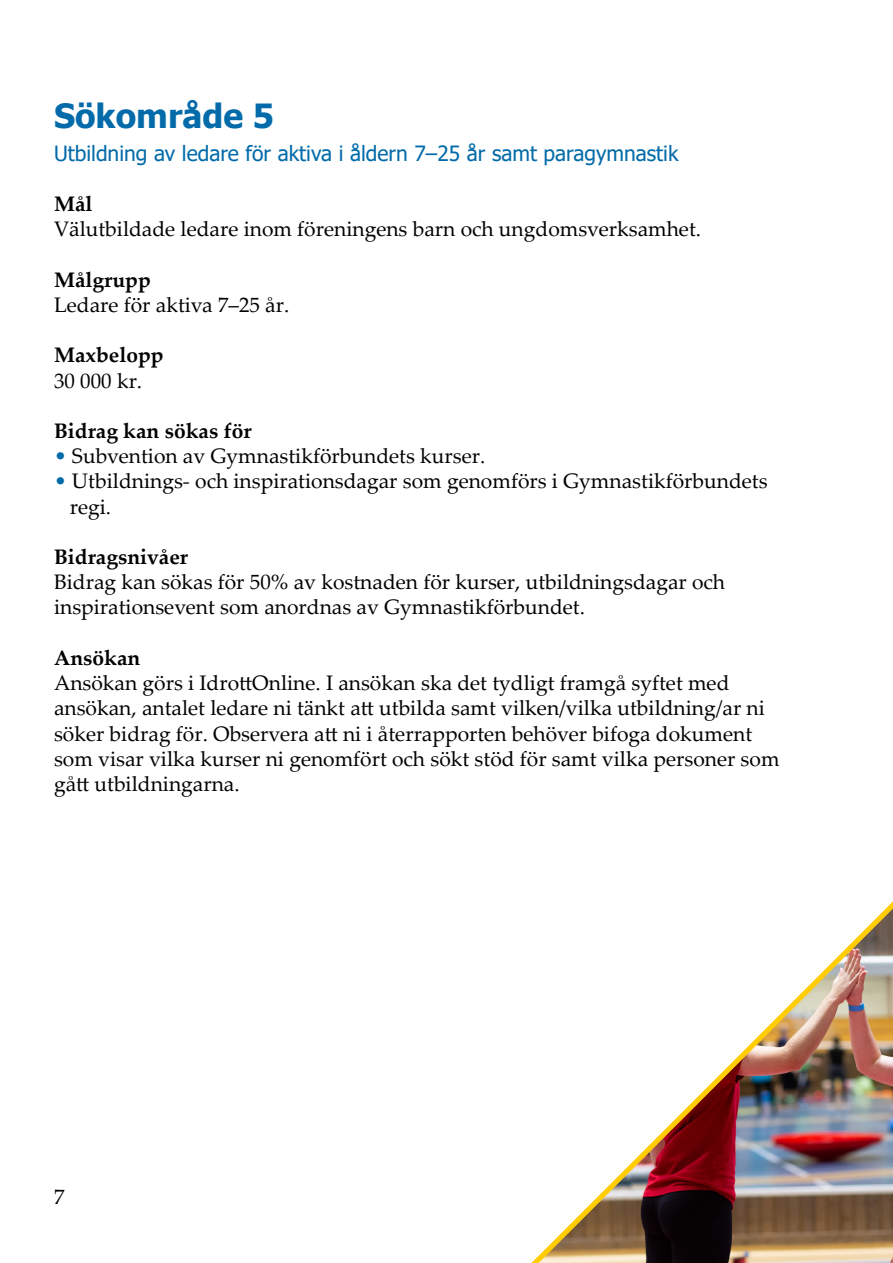
<style>
.page{position:relative;width:893px;height:1263px;background:#fff}
.page>*{position:absolute;margin:0;border:0;box-sizing:border-box;transform-origin:0 0}
.t1{font:700 33.3px "Tahoma";color:#036ba9}
.t2{font:21px/25.2px "Palatino Linotype";color:#020203}
.t3{font:21px "Tahoma";color:#036ba9}
.t4{font:700 21px "Palatino Linotype";color:#020203}
.t5{font:21px "Palatino Linotype";color:#000}
.s1{color:#036ba9}
.s2{color:#fff}
</style>
<div class="page">
<img style="left:531px;top:901px;width:362px;height:362px">
<h1 class="t1" style="left:54px;top:92px;width:222px">Sökområde 5</h1>
<p class="t3" style="left:54px;top:139px;width:626px">Utbildning av ledare för aktiva i åldern 7–25 år samt paragymnastik</p>
<p class="t4" style="left:54px;top:189px;width:40px">Mål</p>
<p class="t2" style="left:54px;top:216px;width:649px">Välutbildade ledare inom föreningens barn och ungdomsverksamhet.</p>
<p class="t4" style="left:54px;top:265px;width:98px">Målgrupp</p>
<p class="t2" style="left:54px;top:291px;width:237px">Ledare för aktiva 7–25 år.</p>
<p class="t4" style="left:54px;top:340px;width:111px">Maxbelopp</p>
<p class="t2" style="left:54px;top:367px;width:90px">30 000 kr.</p>
<p class="t4" style="left:54px;top:416px;width:199px">Bidrag kan sökas för</p>
<p class="t2" style="left:54px;top:443px;width:433px"><span class="s1">•</span> Subvention av Gymnastikförbundets kurser.</p>
<p class="t2" style="left:54px;top:468px;width:715px"><span class="s1">•</span> Utbildnings- och inspirationsdagar som genomförs i Gymnastikförbundets <span class="s2">...</span>regi.</p>
<p class="t4" style="left:54px;top:542px;width:136px">Bidragsnivåer</p>
<p class="t2" style="left:54px;top:569px;width:673px">Bidrag kan sökas för 50% av kostnaden för kurser, utbildningsdagar och inspirationsevent som anordnas av Gymnastikförbundet.</p>
<p class="t4" style="left:54px;top:643px;width:88px">Ansökan</p>
<p class="t2" style="left:54px;top:669px;width:727px">Ansökan görs i IdrottOnline. I ansökan ska det tydligt framgå syftet med ansökan, antalet ledare ni tänkt att utbilda samt vilken/vilka utbildning/ar ni söker bidrag för. Observera att ni i återrapporten behöver bifoga dokument som visar vilka kurser ni genomfört och sökt stöd för samt vilka personer som gått utbildningarna.</p>
<p class="t5" style="left:54px;top:1182px;width:12px">7</p>
</div>
